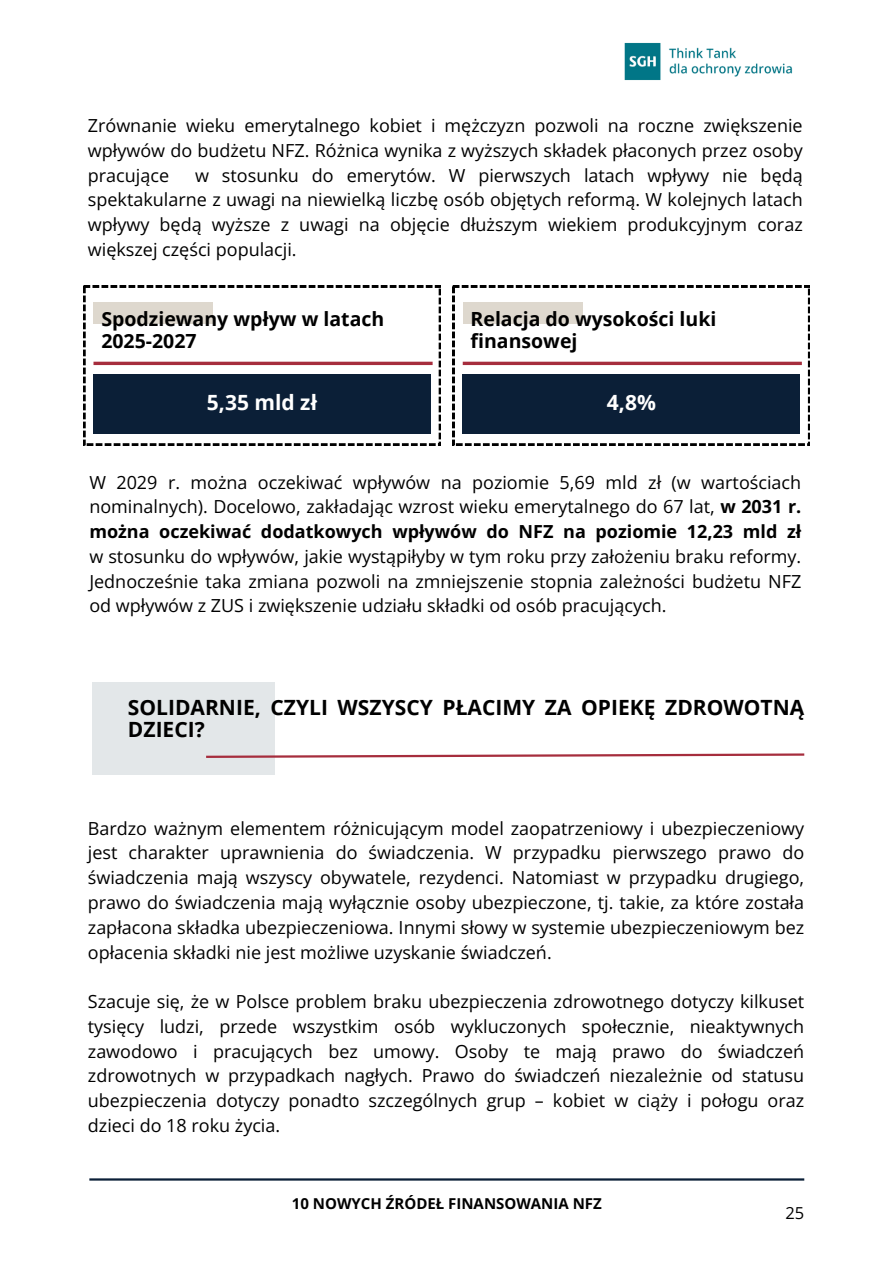
<style>
.page{position:relative;width:894px;height:1264px;background:#fff}
.page>*{position:absolute;margin:0;border:0;box-sizing:border-box;transform-origin:0 0}
.t1{font:700 21px/22.5px "Open Sans";color:#000}
.t2{font:700 21px "Open Sans";color:#fff}
.t3{font:700 19.5px/22.5px "Open Sans";color:#000}
.t4{font:18px/24.8px "Open Sans";color:#000;text-align:justify}
.t5{font:16.5px "Open Sans";color:#000}
.t6{font:700 15px "Open Sans";color:#000}
.s1{font-weight:700}
</style>
<div class="page">
<img style="left:624px;top:42px;width:169px;height:39px">
<hr style="left:89px;top:1178px;width:715px;height:2px;background:#0b1f37">
<svg style="left:452px;top:286px;width:357px;height:159px"></svg>
<div style="left:462px;top:302px;width:120px;height:21px;background:#ded8ce"></div>
<hr style="left:462px;top:362px;width:339px;height:3px;background:#a62d3d">
<div style="left:462px;top:374px;width:337px;height:59px;background:#0b1f37"></div>
<svg style="left:83px;top:286px;width:357px;height:159px"></svg>
<div style="left:93px;top:302px;width:120px;height:21px;background:#ded8ce"></div>
<div style="left:93px;top:374px;width:338px;height:59px;background:#0b1f37"></div>
<hr style="left:93px;top:362px;width:339px;height:3px;background:#a62d3d">
<div style="left:92px;top:681px;width:183px;height:93px;background:#e3e7e9"></div>
<svg style="left:206px;top:753px;width:599px;height:5px"></svg>
<h3 class="t4" style="left:88px;top:113px;width:716px">Zrównanie wieku emerytalnego kobiet i mężczyzn pozwoli na roczne zwiększenie wpływów do budżetu NFZ. Różnica wynika z wyższych składek płaconych przez osoby pracujące</h3>
<h3 class="t4" style="left:88px;top:162px;width:716px;text-indent:107px">w stosunku do emerytów. W pierwszych latach wpływy nie będą spektakularne z uwagi na niewielką liczbę osób objętych reformą. W kolejnych latach wpływy będą wyższe z uwagi na objęcie dłuższym wiekiem produkcyjnym coraz większej części populacji.</h3>
<h2 class="t3" style="left:101px;top:307px;width:284px">Spodziewany wpływ w latach<br>2025-2027</h2>
<h2 class="t2" style="left:207px;top:388px;width:112px">5,35 mld zł</h2>
<h2 class="t3" style="left:470px;top:307px;width:247px">Relacja do wysokości luki finansowej</h2>
<p class="t2" style="left:606px;top:388px;width:50px">4,8%</p>
<p class="t4" style="left:89px;top:469px;width:713px">W 2029 r. można oczekiwać wpływów na poziomie 5,69 mld zł (w wartościach nominalnych). Docelowo, zakładając wzrost wieku emerytalnego do 67 lat, <span class="s1">w 2031 r. można oczekiwać dodatkowych wpływów do NFZ na poziomie 12,23 mld zł </span>w stosunku do wpływów, jakie wystąpiłyby w tym roku przy założeniu braku reformy.<br>Jednocześnie taka zmiana pozwoli na zmniejszenie stopnia zależności budżetu NFZ od wpływów z ZUS i zwiększenie udziału składki od osób pracujących.</p>
<h2 class="t1" style="left:128px;top:695px;width:677px">SOLIDARNIE, CZYLI WSZYSCY PŁACIMY ZA OPIEKĘ ZDROWOTNĄ<br>DZIECI?</h2>
<h3 class="t4" style="left:88px;top:815px;width:717px">Bardzo ważnym elementem różnicującym model zaopatrzeniowy i ubezpieczeniowy jest charakter uprawnienia do świadczenia. W przypadku pierwszego prawo do świadczenia mają wszyscy obywatele, rezydenci. Natomiast w przypadku drugiego, prawo do świadczenia mają wyłącznie osoby ubezpieczone, tj. takie, za które została zapłacona składka ubezpieczeniowa. Innymi słowy w systemie ubezpieczeniowym bez opłacenia składki nie jest możliwe uzyskanie świadczeń.</h3>
<h1 class="t4" style="left:88px;top:988px;width:717px">Szacuje się, że w Polsce problem braku ubezpieczenia zdrowotnego dotyczy kilkuset tysięcy ludzi, przede wszystkim osób wykluczonych społecznie, nieaktywnych zawodowo i pracujących bez umowy. Osoby te mają prawo do świadczeń zdrowotnych w przypadkach nagłych. Prawo do świadczeń niezależnie od statusu ubezpieczenia dotyczy ponadto szczególnych grup – kobiet w ciąży i połogu oraz dzieci do 18 roku życia.</h1>
<p class="t6" style="left:292px;top:1192px;width:311px">10 NOWYCH ŹRÓDEŁ FINANSOWANIA NFZ</p>
<p class="t5" style="left:785px;top:1201px;width:20px">25</p>
</div>
